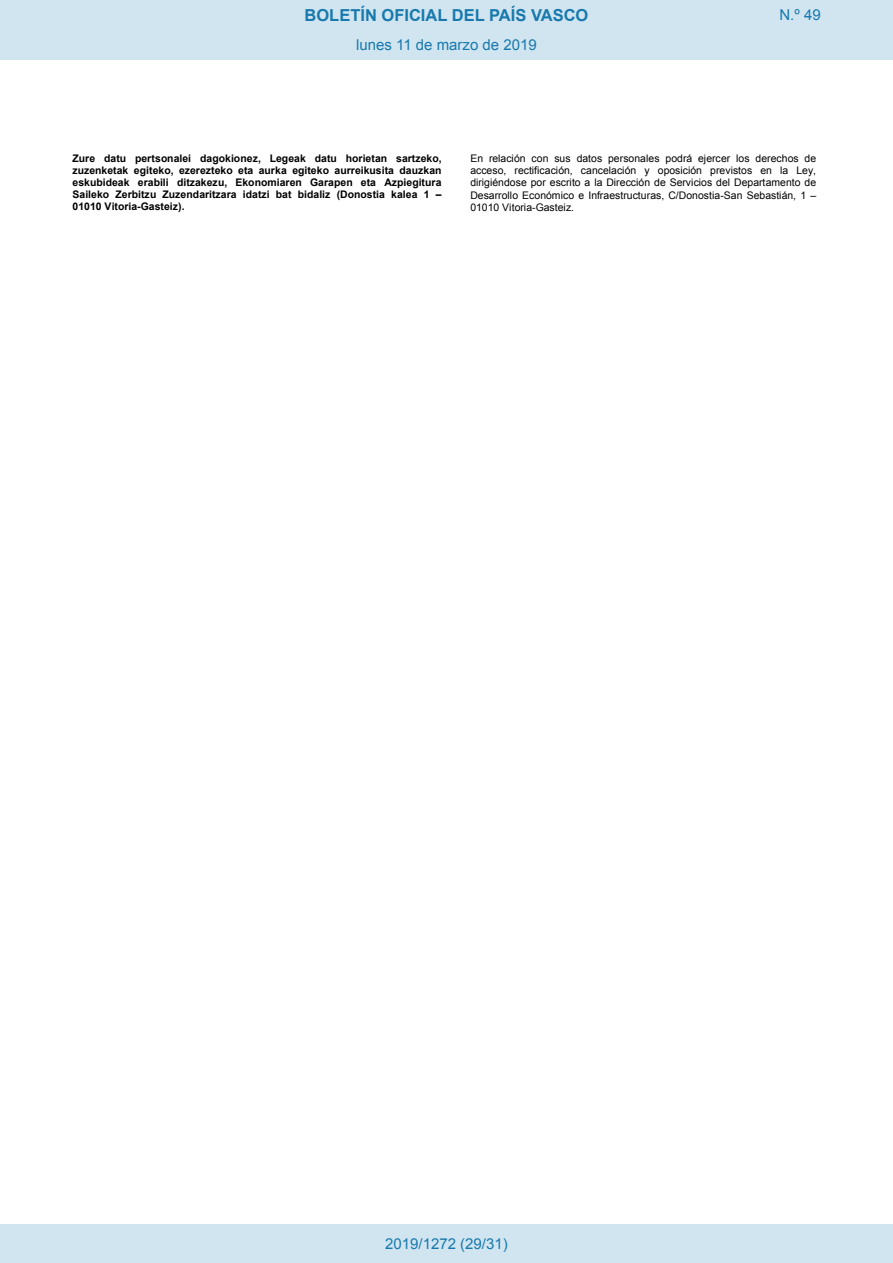
<style>
.page{position:relative;width:893px;height:1263px;background:#fff}
.page>*{position:absolute;margin:0;border:0;box-sizing:border-box;transform-origin:0 0}
.t1{font:700 16.5px "Arial";color:#1879ad}
.Paginacion_Centro{font:15px "Arial";color:#1879ad}
.t2{font:700 10.5px/12px "Arial";color:#000;text-align:justify}
.t3{font:10.5px/12px "Arial";color:#000;text-align:justify}
</style>
<div class="page">
<div style="left:0;top:0;width:893px;height:60px;background:#d0e5f0"></div>
<div style="left:0;top:1225px;width:893px;height:38px;background:#d0e5f0"></div>
<h1 class="t1" style="left:305px;top:4px;width:285px">BOLETÍN OFICIAL DEL PAÍS VASCO</h1>
<h2 class="Paginacion_Centro" style="left:779px;top:5px;width:43px">N.º 49</h2>
<h2 class="Paginacion_Centro" style="left:356px;top:35px;width:182px">lunes 11 de marzo de 2019</h2>
<p class="t2" style="left:73px;top:153px;width:371px">Zure datu pertsonalei dagokionez, Legeak datu horietan sartzeko, zuzenketak egiteko, ezerezteko eta aurka egiteko aurreikusita dauzkan eskubideak erabili ditzakezu, Ekonomiaren Garapen eta Azpiegitura Saileko Zerbitzu Zuzendaritzara idatzi bat bidaliz (Donostia kalea 1 – 01010 Vitoria-Gasteiz).</p>
<p class="t3" style="left:470px;top:153px;width:347px">En relación con sus datos personales podrá ejercer los derechos de acceso, rectificación, cancelación y oposición previstos en la Ley, dirigiéndose por escrito a la Dirección de Servicios del Departamento de Desarrollo Económico e Infraestructuras, C/Donostia-San Sebastián, 1 – 01010 Vitoria-Gasteiz.</p>
<p class="Paginacion_Centro" style="left:385px;top:1234px;width:124px">2019/1272 (29/31)</p>
</div>
